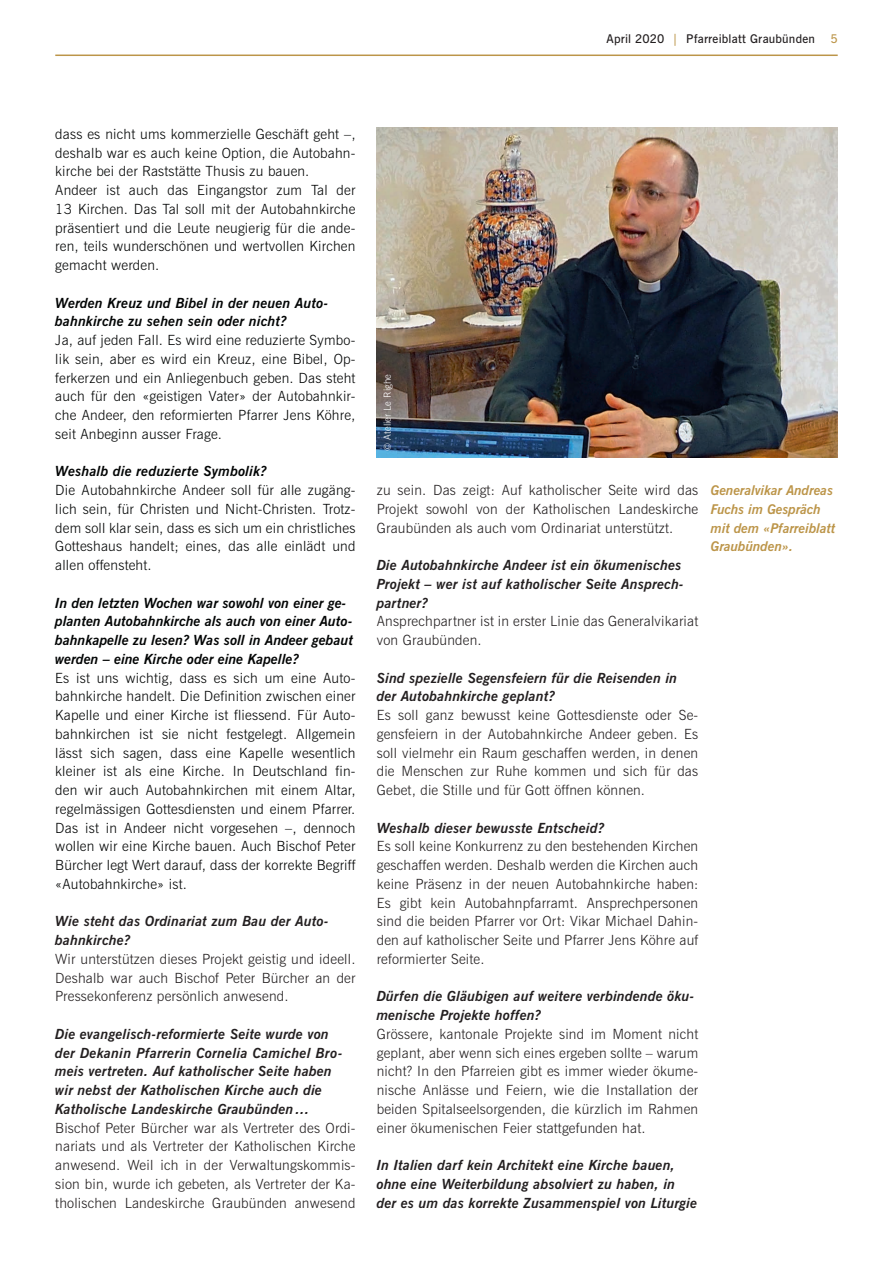
<style>
.page{position:relative;width:893px;height:1263px;background:#fff}
.page>*{position:absolute;margin:0;border:0;box-sizing:border-box;transform-origin:0 0}
.t1{font:300 14.1px/18.8px "News Gothic BT";letter-spacing:.015em;color:#231f20;text-align:justify}
.t2{font:300 14.1px/18.8px "News Gothic BT";letter-spacing:.015em;color:#030505;text-align:justify}
.t3{font:italic 700 14.1px/18.8px "News Gothic BT";letter-spacing:.015em;color:#231f20}
.t4{font:italic 700 14.1px/18.8px "News Gothic BT";letter-spacing:.005em;color:#030505}
.t5{font:italic 700 13.5px/18.8px "News Gothic BT";color:#bc9549}
.t6{font:600 12px "News Gothic BT";letter-spacing:.02em;color:#231f20}
.t7{font:600 12px "News Gothic BT";color:#bc9549}
.t8{font:300 9.75px "News Gothic BT";letter-spacing:.015em;color:#fff}
.s1{color:#bc9549}
</style>
<div class="page">
<img style="left:377px;top:128px;width:461px;height:330px">
<hr style="left:55px;top:55px;width:783px;height:1px;background:#bc9549">
<p class="t6" style="left:606px;top:32px;width:210px">April 2020 <span class="s1">|</span> Pfarreiblatt Graubünden</p>
<p class="t7" style="left:830px;top:32px;width:9px">5</p>
<p class="t2" style="left:55px;top:124px;width:302px;text-align:left">dass es nicht ums kommerzielle Geschäft geht –, deshalb war es auch keine Option, die Autobahn&shy;kirche bei der Raststätte Thusis zu bauen.<br>Andeer ist auch das Eingangstor zum Tal der 13 Kirchen. Das Tal soll mit der Autobahnkirche präsentiert und die Leute neugierig für die ande&shy;ren, teils wunderschönen und wertvollen Kirchen gemacht werden.</p>
<p class="t4" style="left:55px;top:293px;width:275px">Werden Kreuz und Bibel in der neuen Auto&shy;bahnkirche zu sehen sein oder nicht?</p>
<p class="t2" style="left:55px;top:331px;width:302px">Ja, auf jeden Fall. Es wird eine reduzierte Symbo&shy;lik sein, aber es wird ein Kreuz, eine Bibel, Op&shy;ferkerzen und ein Anliegenbuch geben. Das steht auch für den «geistigen Vater» der Autobahnkir&shy;che Andeer, den reformierten Pfarrer Jens Köhre, seit Anbeginn ausser Frage.</p>
<p class="t4" style="left:55px;top:462px;width:213px">Weshalb die reduzierte Symbolik?</p>
<p class="t2" style="left:55px;top:481px;width:302px">Die Autobahnkirche Andeer soll für alle zugäng&shy;lich sein, für Christen und Nicht-Christen. Trotz&shy;dem soll klar sein, dass es sich um ein christliches Gotteshaus handelt; eines, das alle einlädt und allen offensteht.</p>
<p class="t4" style="left:55px;top:593px;width:299px">In den letzten Wochen war sowohl von einer ge&shy;planten Autobahnkirche als auch von einer Auto&shy;bahnkapelle zu lesen? Was soll in Andeer gebaut werden – eine Kirche oder eine Kapelle?</p>
<p class="t2" style="left:55px;top:668px;width:302px">Es ist uns wichtig, dass es sich um eine Auto&shy;bahnkirche handelt. Die Definition zwischen einer Kapelle und einer Kirche ist fliessend. Für Auto&shy;bahnkirchen ist sie nicht festgelegt. Allgemein lässt sich sagen, dass eine Kapelle wesentlich kleiner ist als eine Kirche. In Deutschland fin&shy;den wir auch Autobahnkirchen mit einem Altar, regelmässigen Gottesdiensten und einem Pfarrer.<br>Das ist in Andeer nicht vorgesehen –, dennoch wollen wir eine Kirche bauen. Auch Bischof Peter Bürcher legt Wert darauf, dass der korrekte Begriff «Autobahnkirche» ist.</p>
<p class="t3" style="left:55px;top:912px;width:275px">Wie steht das Ordinariat zum Bau der Auto&shy;bahnkirche?</p>
<p class="t1" style="left:55px;top:949px;width:302px">Wir unterstützen dieses Projekt geistig und ideell.<br>Deshalb war auch Bischof Peter Bürcher an der Pressekonferenz persönlich anwesend.</p>
<p class="t3" style="left:55px;top:1024px;width:289px">Die evangelisch-reformierte Seite wurde von der Dekanin Pfarrerin Cornelia Camichel Bro&shy;meis vertreten. Auf katholischer Seite haben wir nebst der Katholischen Kirche auch die Katholische Landeskirche Graubünden…</p>
<p class="t1" style="left:55px;top:1118px;width:302px">Bischof Peter Bürcher war als Vertreter des Ordi&shy;nariats und als Vertreter der Katholischen Kirche anwesend. Weil ich in der Verwaltungskommis&shy;sion bin, wurde ich gebeten, als Vertreter der Ka&shy;tholischen Landeskirche Graubünden anwesend</p>
<p class="t8" style="left:381px;top:451px;width:79px;rotate:-90deg">© Atelier Le Righe</p>
<p class="t1" style="left:377px;top:481px;width:323px">zu sein. Das zeigt: Auf katholischer Seite wird das Projekt sowohl von der Katholischen Landeskirche Graubünden als auch vom Ordinariat unterstützt.</p>
<p class="t3" style="left:377px;top:556px;width:309px">Die Autobahnkirche Andeer ist ein ökumenisches<br>Projekt – wer ist auf katholischer Seite Ansprech&shy;partner?</p>
<p class="t1" style="left:377px;top:612px;width:323px">Ansprechpartner ist in erster Linie das Generalvikariat von Graubünden.</p>
<p class="t3" style="left:377px;top:668px;width:302px">Sind spezielle Segensfeiern für die Reisenden in der Autobahnkirche geplant?</p>
<p class="t1" style="left:377px;top:706px;width:323px">Es soll ganz bewusst keine Gottesdienste oder Se&shy;gensfeiern in der Autobahnkirche Andeer geben. Es soll vielmehr ein Raum geschaffen werden, in denen die Menschen zur Ruhe kommen und sich für das Gebet, die Stille und für Gott öffnen können.</p>
<p class="t3" style="left:377px;top:818px;width:229px">Weshalb dieser bewusste Entscheid?</p>
<p class="t1" style="left:377px;top:837px;width:323px">Es soll keine Konkurrenz zu den bestehenden Kirchen geschaffen werden. Deshalb werden die Kirchen auch keine Präsenz in der neuen Autobahnkirche haben:<br>Es gibt kein Autobahnpfarramt. Ansprechpersonen sind die beiden Pfarrer vor Ort: Vikar Michael Dahin&shy;den auf katholischer Seite und Pfarrer Jens Köhre auf reformierter Seite.</p>
<p class="t3" style="left:377px;top:987px;width:319px">Dürfen die Gläubigen auf weitere verbindende öku&shy;menische Projekte hoffen?</p>
<p class="t1" style="left:377px;top:1024px;width:323px">Grössere, kantonale Projekte sind im Moment nicht geplant, aber wenn sich eines ergeben sollte – warum nicht? In den Pfarreien gibt es immer wieder ökume&shy;nische Anlässe und Feiern, wie die Installation der beiden Spitalseelsorgenden, die kürzlich im Rahmen einer ökumenischen Feier stattgefunden hat.</p>
<p class="t3" style="left:377px;top:1156px;width:322px">In Italien darf kein Architekt eine Kirche bauen, ohne eine Weiterbildung absolviert zu haben, in der es um das korrekte Zusammenspiel von Liturgie</p>
<p class="t5" style="left:711px;top:481px;width:126px">Generalvikar Andreas<br>Fuchs im Gespräch mit dem «Pfarreiblatt<br>Graubünden».</p>
</div>
